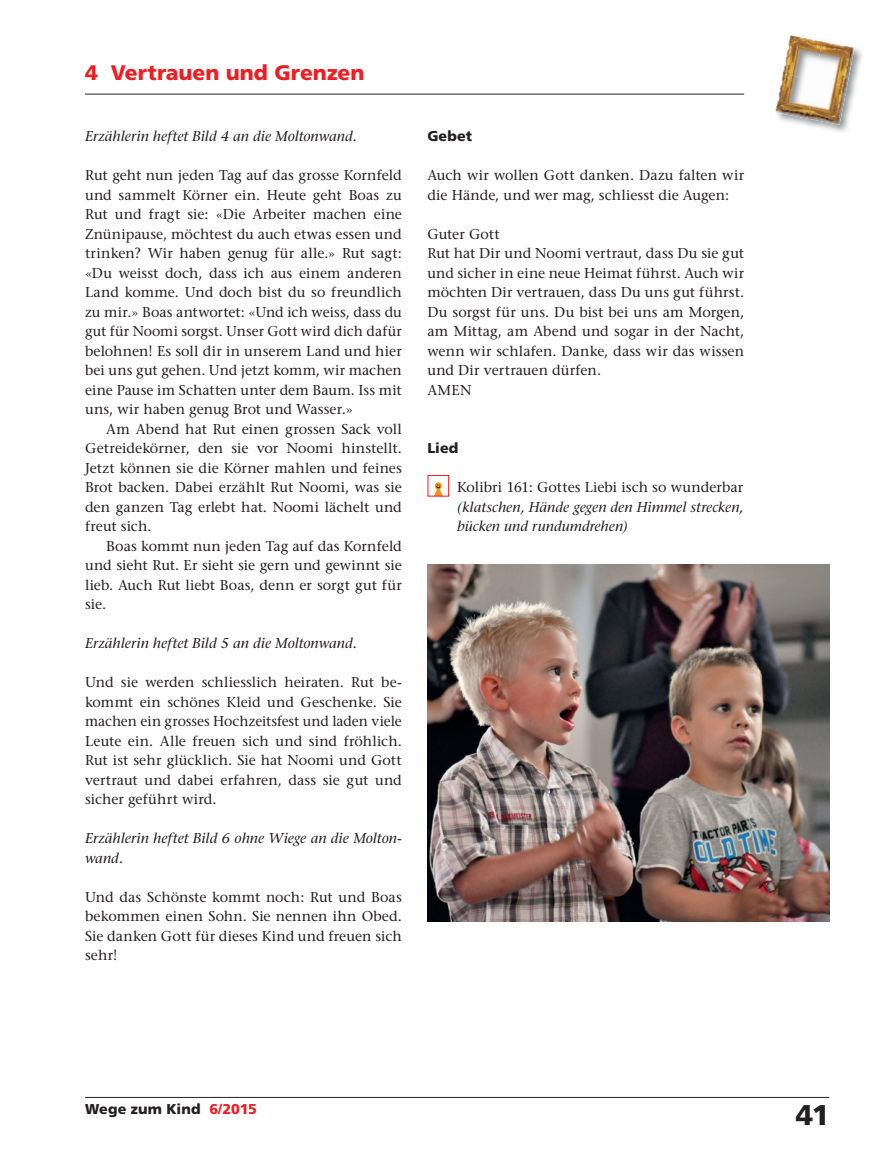
<style>
.page{position:relative;width:893px;height:1174px;background:#fff}
.page>*{position:absolute;margin:0;border:0;box-sizing:border-box;transform-origin:0 0}
.t1{font:900 28.5px "Frutiger";color:#231f20}
.t2{font:900 21px "Frutiger";color:#ee1d23}
.t3{font:14.25px/19.5px "Stone Serif";letter-spacing:.005em;color:#231f20;text-align:justify}
.t4{font:italic 14.25px/19.5px "Stone Serif";color:#231f20}
.t5{font:900 14.25px "Frutiger";letter-spacing:.005em;color:#231f20}
.s1{color:#ee1d23}
</style>
<div class="page">
<hr style="left:85px;top:1097px;width:744px;height:1px;background:#231f20">
<hr style="left:85px;top:94px;width:659px;height:1px;background:#231f20">
<img style="left:779px;top:48px;width:83px;height:84px">
<img style="left:782px;top:35px;width:37px;height:39px">
<img style="left:815px;top:41px;width:40px;height:45px">
<img style="left:775px;top:74px;width:40px;height:45px">
<img style="left:807px;top:80px;width:40px;height:45px">
<svg style="left:434px;top:484px;width:8px;height:10px"></svg>
<div style="left:427px;top:475px;width:22px;height:21px;border:1px solid #ee1d23"></div>
<img style="left:427px;top:564px;width:402px;height:357px">
<h2 class="t2" style="left:85px;top:64px;width:281px">4 Vertrauen und Grenzen</h2>
<p class="t4" style="left:85px;top:128px;width:273px">Erzählerin heftet Bild 4 an die Moltonwand.</p>
<p class="t3" style="left:85px;top:167px;width:318px">Rut geht nun jeden Tag auf das grosse Kornfeld und sammelt Körner ein. Heute geht Boas zu Rut und fragt sie: «Die Arbeiter machen eine Znünipause, möchtest du auch etwas essen und trinken? Wir haben genug für alle.» Rut sagt: «Du weisst doch, dass ich aus einem anderen Land komme. Und doch bist du so freundlich zu mir.» Boas antwortet: «Und ich weiss, dass du gut für Noomi sorgst. Unser Gott wird dich dafür belohnen! Es soll dir in unserem Land und hier bei uns gut gehen. Und jetzt komm, wir machen eine Pause im Schatten unter dem Baum. Iss mit uns, wir haben genug Brot und Wasser.»</p>
<p class="t3" style="left:85px;top:420px;width:318px;text-indent:21px">Am Abend hat Rut einen grossen Sack voll Getreidekörner, den sie vor Noomi hinstellt.<br>Jetzt können sie die Körner mahlen und feines Brot backen. Dabei erzählt Rut Noomi, was sie den ganzen Tag erlebt hat. Noomi lächelt und freut sich.</p>
<p class="t3" style="left:85px;top:537px;width:318px;text-indent:21px">Boas kommt nun jeden Tag auf das Kornfeld und sieht Rut. Er sieht sie gern und gewinnt sie lieb. Auch Rut liebt Boas, denn er sorgt gut für sie.</p>
<p class="t4" style="left:85px;top:635px;width:273px">Erzählerin heftet Bild 5 an die Moltonwand.</p>
<p class="t3" style="left:85px;top:674px;width:318px">Und sie werden schliesslich heiraten. Rut be&shy;kommt ein schönes Kleid und Geschenke. Sie machen ein grosses Hochzeitsfest und laden viele Leute ein. Alle freuen sich und sind fröhlich.<br>Rut ist sehr glücklich. Sie hat Noomi und Gott vertraut und dabei erfahren, dass sie gut und sicher geführt wird.</p>
<p class="t4" style="left:85px;top:830px;width:318px">Erzählerin heftet Bild 6 ohne Wiege an die Molton&shy;wand.</p>
<p class="t3" style="left:85px;top:888px;width:318px">Und das Schönste kommt noch: Rut und Boas bekommen einen Sohn. Sie nennen ihn Obed.<br>Sie danken Gott für dieses Kind und freuen sich sehr!</p>
<p class="t5" style="left:427px;top:130px;width:46px">Gebet</p>
<p class="t3" style="left:427px;top:167px;width:318px">Auch wir wollen Gott danken. Dazu falten wir die Hände, und wer mag, schliesst die Augen:</p>
<p class="t3" style="left:427px;top:225px;width:318px;text-align:left">Guter Gott<br>Rut hat Dir und Noomi vertraut, dass Du sie gut und sicher in eine neue Heimat führst. Auch wir möchten Dir vertrauen, dass Du uns gut führst.<br>Du sorgst für uns. Du bist bei uns am Morgen, am Mittag, am Abend und sogar in der Nacht, wenn wir schlafen. Danke, dass wir das wissen und Dir vertrauen dürfen.<br>AMEN</p>
<p class="t5" style="left:427px;top:442px;width:33px">Lied</p>
<p class="t3" style="left:457px;top:479px;width:288px">Kolibri 161: Gottes Liebi isch so wunderbar</p>
<p class="t4" style="left:457px;top:498px;width:288px">(klatschen, Hände gegen den Himmel strecken, bücken und rundumdrehen)</p>
<p class="t5" style="left:85px;top:1103px;width:173px">Wege zum Kind <span class="s1">6/2015</span></p>
<h1 class="t1" style="left:796px;top:1103px;width:35px">41</h1>
</div>
